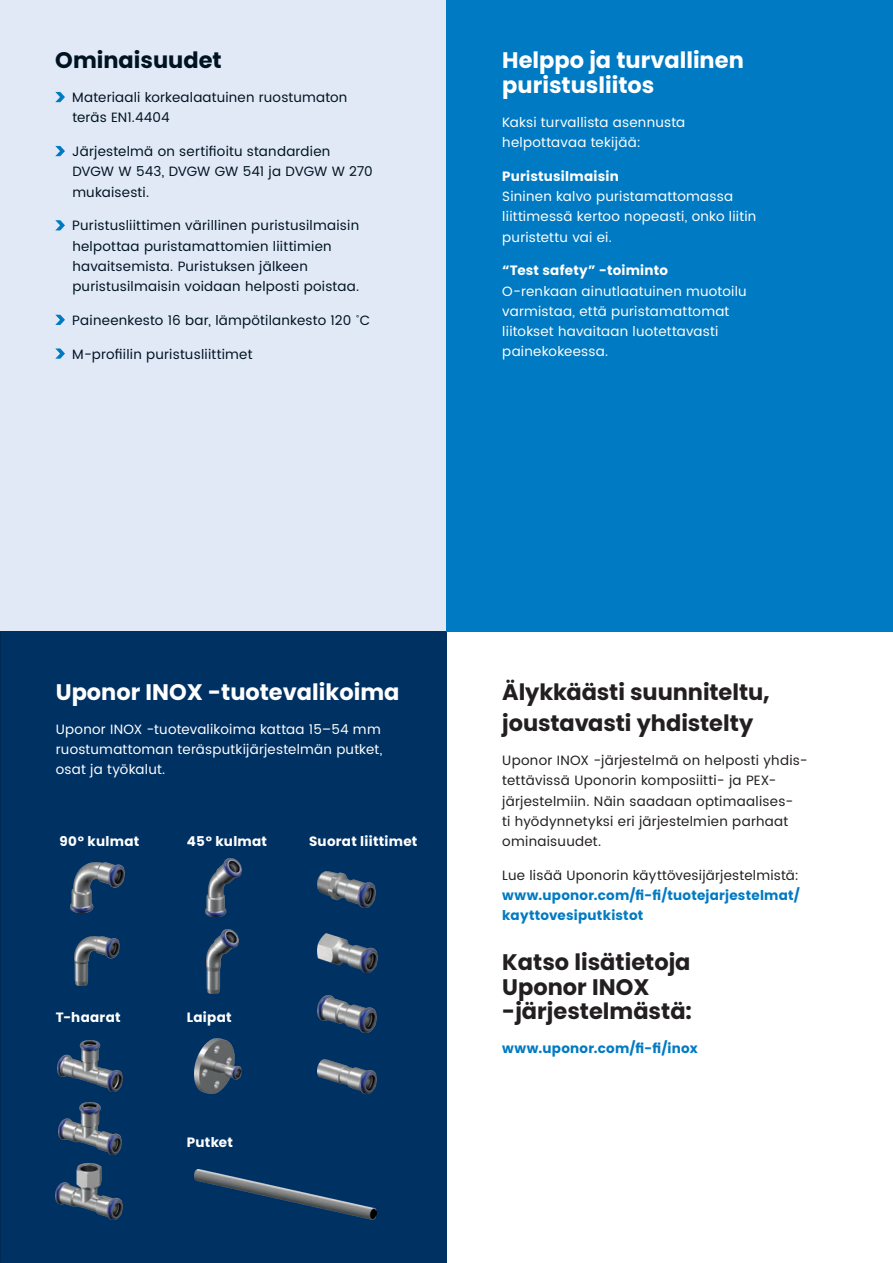
<style>
.page{position:relative;width:893px;height:1263px;background:#fff}
.page>*{position:absolute;margin:0;border:0;box-sizing:border-box;transform-origin:0 0}
.Subhead_-_15pt{font:700 22.5px/24.8px "Poppins";color:#fff}
.Subhead_-_15pt-2{font:700 22.5px "Poppins";letter-spacing:-.005em;color:#231f20}
.Body_Copy_-_9pt{font:700 22.5px/24.8px "Poppins";color:#231f20}
.Subhead_-_15pt-3{font:700 22.5px "Poppins";color:#001322}
.Body_Copy_-_9pt-2{font:13.5px/20.2px "Poppins";letter-spacing:.015em;color:#001322}
.Body_Copy_-_9pt-3{font:13.5px/20.2px "Poppins";letter-spacing:.02em;color:#fff}
.Body_Copy_-_9pt-4{font:13.5px/20.2px "Poppins";letter-spacing:.02em;color:#231f20}
.Body_Copy_-_9pt-5{font:700 13.5px/20.2px "Poppins";letter-spacing:.02em;color:#007ac2;text-align:justify}
.Body_Copy_-_9pt-6{font:700 13.5px "Poppins";letter-spacing:.02em;color:#fff}
.s1{font-family:"Arial"}
.s2{font-weight:400;color:#231f20}
</style>
<div class="page">
<div style="left:0;top:0;width:446px;height:634px;background:#e1e9f6"></div>
<div style="left:0;top:631px;width:446px;height:632px;background:#003163"></div>
<div style="left:446px;top:0;width:447px;height:631px;background:#007ac2"></div>
<img style="left:194px;top:1170px;width:182px;height:50px">
<img style="left:70px;top:863px;width:54px;height:49px">
<img style="left:75px;top:937px;width:44px;height:49px">
<img style="left:205px;top:859px;width:36px;height:57px">
<img style="left:206px;top:929px;width:33px;height:64px">
<img style="left:58px;top:1103px;width:64px;height:51px">
<img style="left:58px;top:1040px;width:64px;height:51px">
<img style="left:56px;top:1163px;width:67px;height:57px">
<img style="left:318px;top:872px;width:57px;height:35px">
<img style="left:318px;top:933px;width:59px;height:39px">
<img style="left:318px;top:995px;width:58px;height:38px">
<img style="left:195px;top:1038px;width:46px;height:56px">
<img style="left:318px;top:1059px;width:58px;height:35px">
<svg style="left:55px;top:92px;width:10px;height:10px"></svg>
<svg style="left:55px;top:146px;width:10px;height:10px"></svg>
<svg style="left:55px;top:220px;width:10px;height:10px"></svg>
<svg style="left:55px;top:315px;width:10px;height:10px"></svg>
<svg style="left:55px;top:348px;width:10px;height:11px"></svg>
<p class="Subhead_-_15pt-3" style="left:55px;top:47px;width:168px">Ominaisuudet</p>
<p class="Body_Copy_-_9pt-2" style="left:72px;top:88px;width:277px">Materiaali korkealaatuinen ruostumaton teräs EN1.4404</p>
<p class="Body_Copy_-_9pt-2" style="left:72px;top:142px;width:302px">Järjestelmä on sertifioitu standardien<br>DVGW W 543, DVGW GW 541 ja DVGW W 270 mukaisesti.</p>
<p class="Body_Copy_-_9pt-2" style="left:72px;top:216px;width:288px">Puristusliittimen värillinen puristusilmaisin helpottaa puristamattomien liittimien havaitsemista. Puristuksen jälkeen puristusilmaisin voidaan helposti poistaa.</p>
<p class="Body_Copy_-_9pt-2" style="left:72px;top:310px;width:299px">Paineenkesto 16 bar, lämpötilankesto 120 <span class="s1">˚</span>C</p>
<p class="Body_Copy_-_9pt-2" style="left:72px;top:344px;width:182px">M-profiilin puristusliittimet</p>
<p class="Subhead_-_15pt" style="left:502px;top:48px;width:243px">Helppo ja turvallinen puristusliitos</p>
<p class="Body_Copy_-_9pt-3" style="left:502px;top:112px;width:184px">Kaksi turvallista asennusta helpottavaa tekijää:</p>
<p class="Body_Copy_-_9pt-6" style="left:502px;top:168px;width:118px">Puristusilmaisin</p>
<p class="Body_Copy_-_9pt-3" style="left:502px;top:187px;width:255px">Sininen kalvo puristamattomassa liittimessä kertoo nopeasti, onko liitin puristettu vai ei.</p>
<p class="Body_Copy_-_9pt-6" style="left:502px;top:263px;width:167px">“Test safety” -toiminto</p>
<p class="Body_Copy_-_9pt-3" style="left:502px;top:281px;width:246px">O-renkaan ainutlaatuinen muotoilu varmistaa, että puristamattomat liitokset havaitaan luotettavasti painekokeessa.</p>
<p class="Subhead_-_15pt" style="left:56px;top:680px;width:345px">Uponor INOX -tuotevalikoima</p>
<p class="Body_Copy_-_9pt-3" style="left:56px;top:719px;width:328px">Uponor INOX -tuotevalikoima kattaa 15–54 mm ruostumattoman teräsputkijärjestelmän putket, osat ja työkalut.</p>
<p class="Body_Copy_-_9pt-6" style="left:60px;top:834px;width:81px">90° kulmat</p>
<p class="Body_Copy_-_9pt-6" style="left:187px;top:834px;width:82px">45° kulmat</p>
<p class="Body_Copy_-_9pt-6" style="left:309px;top:834px;width:110px">Suorat liittimet</p>
<p class="Body_Copy_-_9pt-6" style="left:56px;top:1010px;width:66px">T-haarat</p>
<p class="Body_Copy_-_9pt-6" style="left:187px;top:1010px;width:46px">Laipat</p>
<p class="Body_Copy_-_9pt-6" style="left:187px;top:1134px;width:48px">Putket</p>
<p class="Subhead_-_15pt-2" style="left:502px;top:679px;width:269px">Älykkäästi suunniteltu,</p>
<p class="Subhead_-_15pt-2" style="left:502px;top:710px;width:252px">joustavasti yhdistelty</p>
<p class="Body_Copy_-_9pt-4" style="left:502px;top:751px;width:307px">Uponor INOX -järjestelmä on helposti yhdis&shy;tettävissä Uponorin komposiitti- ja PEX&shy;järjestelmiin. Näin saadaan optimaalises-<br>ti hyödynnetyksi eri järjestelmien parhaat ominaisuudet.</p>
<p class="Body_Copy_-_9pt-5" style="left:502px;top:865px;width:299px"><span class="s2">Lue lisää Uponorin käyttövesijärjestelmistä: </span>www.uponor.com/fi-fi/tuotejarjestelmat/ kayttovesiputkistot</p>
<p class="Body_Copy_-_9pt" style="left:502px;top:950px;width:191px">Katso lisätietoja<br>Uponor INOX -järjestelmästä:</p>
<p class="Body_Copy_-_9pt-5" style="left:502px;top:1038px;width:197px">www.uponor.com/fi-fi/inox</p>
</div>
